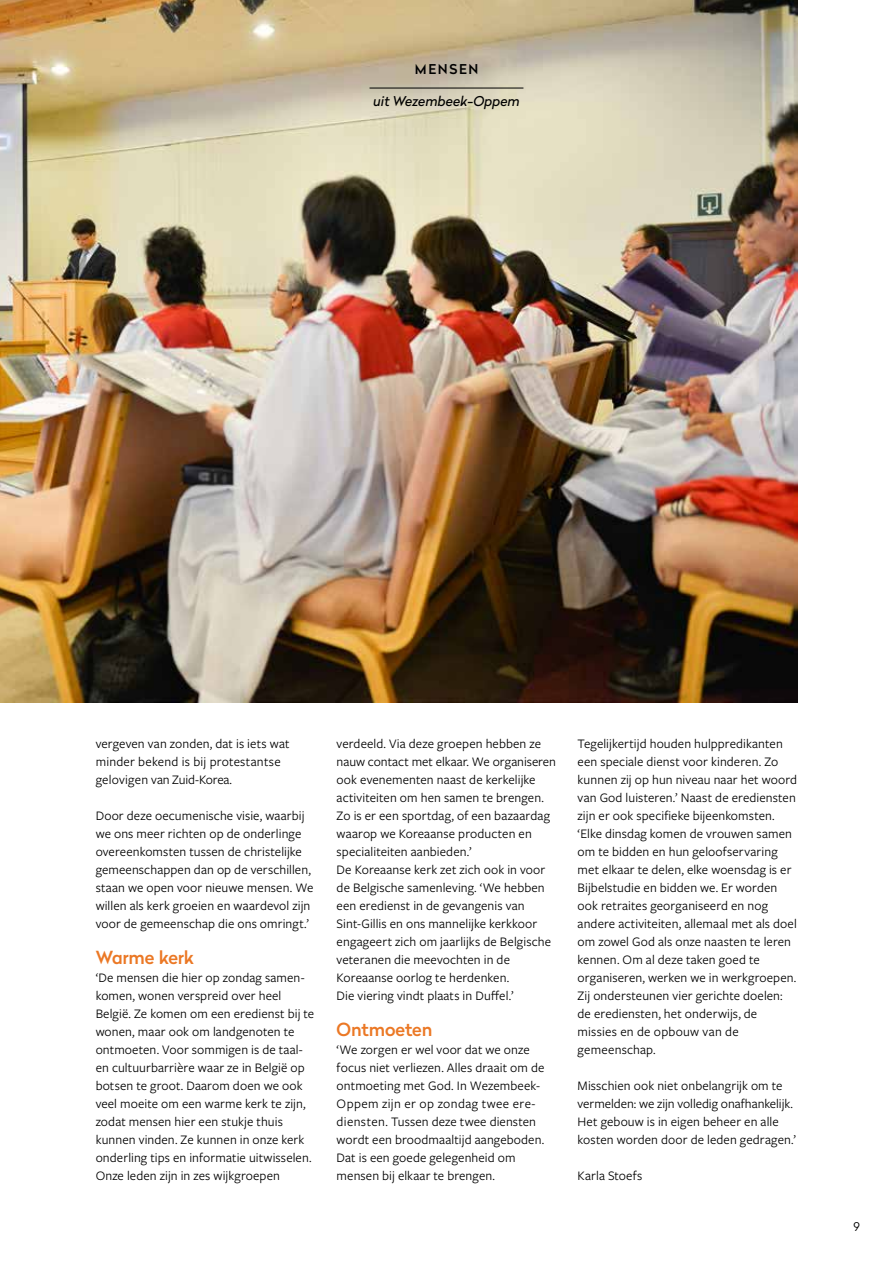
<style>
.page{position:relative;width:893px;height:1263px;background:#fff}
.page>*{position:absolute;margin:0;border:0;box-sizing:border-box;transform-origin:0 0}
.t1{font:500 18px "Radikal";letter-spacing:-.01em;color:#eb7825}
.t2{font:13.5px/18px "Freight Sans Pro";letter-spacing:.01em;color:#000}
.t3{font:italic 13.5px "Radikal";color:#000}
.t4{font:500 13.5px "Radikal";letter-spacing:.12em;color:#000}
.t5{font:300 12px "Radikal";color:#000}
</style>
<div class="page">
<img style="left:0;top:0;width:797px;height:703px">
<hr style="left:369px;top:88px;width:154px;height:1px;background:#000">
<p class="t4" style="left:415px;top:59px;width:65px">MENSEN</p>
<p class="t3" style="left:373px;top:92px;width:148px">uit Wezembeek-Oppem</p>
<p class="t2" style="left:96px;top:734px;width:195px">vergeven van zonden, dat is iets wat minder bekend is bij protestantse gelovigen van Zuid-Korea.</p>
<p class="t2" style="left:96px;top:806px;width:219px">Door deze oecumenische visie, waarbij we ons meer richten op de onderlinge overeenkomsten tussen de christelijke gemeenschappen dan op de verschillen, staan we open voor nieuwe mensen. We willen als kerk groeien en waardevol zijn voor de gemeenschap die ons omringt.’</p>
<h1 class="t1" style="left:96px;top:944px;width:100px">Warme kerk</h1>
<p class="t2" style="left:96px;top:968px;width:220px">‘De mensen die hier op zondag samen&shy;komen, wonen verspreid over heel België. Ze komen om een eredienst bij te wonen, maar ook om landgenoten te ontmoeten. Voor sommigen is de taal&shy;en cultuurbarrière waar ze in België op botsen te groot. Daarom doen we ook veel moeite om een warme kerk te zijn, zodat mensen hier een stukje thuis kunnen vinden. Ze kunnen in onze kerk onderling tips en informatie uitwisselen.<br>Onze leden zijn in zes wijkgroepen</p>
<p class="t2" style="left:337px;top:734px;width:221px">verdeeld. Via deze groepen hebben ze nauw contact met elkaar. We organiseren ook evenementen naast de kerkelijke activiteiten om hen samen te brengen.<br>Zo is er een sportdag, of een bazaardag waarop we Koreaanse producten en specialiteiten aanbieden.’<br>De Koreaanse kerk zet zich ook in voor de Belgische samenleving. ‘We hebben een eredienst in de gevangenis van Sint-Gillis en ons mannelijke kerkkoor engageert zich om jaarlijks de Belgische veteranen die meevochten in de Koreaanse oorlog te herdenken.<br>Die viering vindt plaats in Duffel.’</p>
<h1 class="t1" style="left:337px;top:1016px;width:97px">Ontmoeten</h1>
<p class="t2" style="left:337px;top:1040px;width:209px">‘We zorgen er wel voor dat we onze focus niet verliezen. Alles draait om de ontmoeting met God. In Wezembeek-Oppem zijn er op zondag twee ere&shy;diensten. Tussen deze twee diensten wordt een broodmaaltijd aangeboden.<br>Dat is een goede gelegenheid om mensen bij elkaar te brengen.</p>
<p class="t2" style="left:578px;top:734px;width:221px">Tegelijkertijd houden hulppredikanten een speciale dienst voor kinderen. Zo kunnen zij op hun niveau naar het woord van God luisteren.’ Naast de erediensten zijn er ook specifieke bijeenkomsten. ‘Elke dinsdag komen de vrouwen samen om te bidden en hun geloofservaring met elkaar te delen, elke woensdag is er Bijbelstudie en bidden we. Er worden ook retraites georganiseerd en nog andere activiteiten, allemaal met als doel om zowel God als onze naasten te leren kennen. Om al deze taken goed te organiseren, werken we in werkgroepen.<br>Zij ondersteunen vier gerichte doelen: de erediensten, het onderwijs, de missies en de opbouw van de gemeenschap.</p>
<p class="t2" style="left:578px;top:1076px;width:220px">Misschien ook niet onbelangrijk om te vermelden: we zijn volledig onafhankelijk.<br>Het gebouw is in eigen beheer en alle kosten worden door de leden gedragen.’</p>
<p class="t2" style="left:578px;top:1166px;width:66px">Karla Stoefs</p>
<p class="t5" style="left:854px;top:1218px;width:8px">9</p>
</div>
